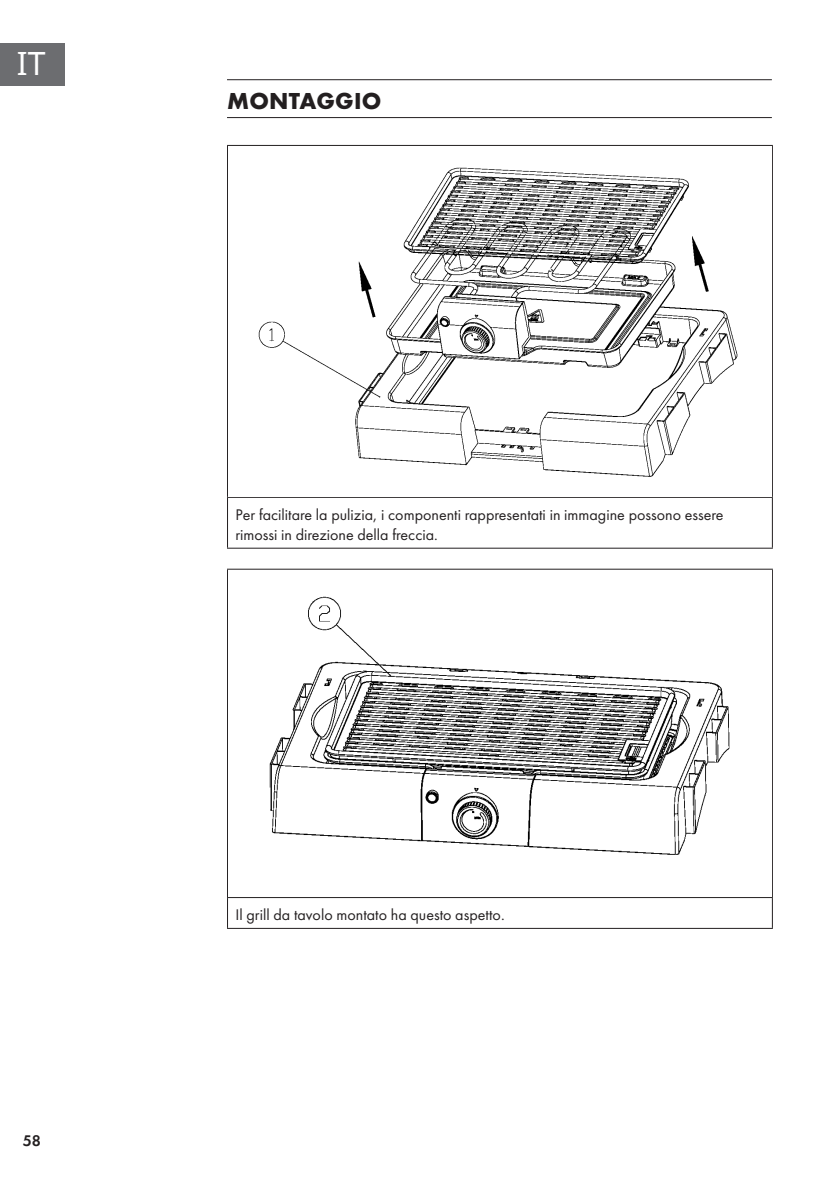
<style>
.page{position:relative;width:840px;height:1191px;background:#fff}
.page>*{position:absolute;margin:0;border:0;box-sizing:border-box;transform-origin:0 0}
.t1{font:32px "Noto Sans";color:#fff}
.Super_Headline{font:700 24px "Futura PTW08";letter-spacing:.01em;color:#231f20}
.Tabelle{font:16px/20px "Futura PTW08";color:#231f20}
.t2{font:600 16px "Futura PTW08";color:#231f20}
</style>
<div class="page">
<div style="left:0;top:43px;width:65px;height:42px;background:#6c6d70"></div>
<hr style="left:227px;top:79px;width:544px;height:1px;background:#231f20">
<hr style="left:227px;top:117px;width:544px;height:1px;background:#231f20">
<hr style="left:227px;top:145px;width:545px;height:1px;background:#231f20">
<hr style="left:227px;top:146px;width:1px;height:351px;background:#231f20">
<hr style="left:771px;top:146px;width:1px;height:351px;background:#231f20">
<hr style="left:227px;top:497px;width:545px;height:1px;background:#231f20">
<hr style="left:227px;top:498px;width:1px;height:49px;background:#231f20">
<hr style="left:771px;top:498px;width:1px;height:49px;background:#231f20">
<hr style="left:227px;top:547px;width:545px;height:1px;background:#231f20">
<img style="left:258px;top:167px;width:480px;height:310px">
<hr style="left:227px;top:568px;width:545px;height:1px;background:#231f20">
<hr style="left:227px;top:569px;width:1px;height:328px;background:#231f20">
<hr style="left:771px;top:569px;width:1px;height:328px;background:#231f20">
<hr style="left:227px;top:897px;width:545px;height:1px;background:#231f20">
<hr style="left:227px;top:898px;width:1px;height:30px;background:#231f20">
<hr style="left:771px;top:898px;width:1px;height:30px;background:#231f20">
<hr style="left:227px;top:928px;width:545px;height:1px;background:#231f20">
<img style="left:269px;top:596px;width:461px;height:259px">
<h1 class="t1" style="left:17px;top:42px;width:30px">IT</h1>
<p class="t2" style="left:23px;top:1130px;width:20px">58</p>
<p class="Super_Headline" style="left:227px;top:85px;width:156px">MONTAGGIO</p>
<p class="Tabelle" style="left:235px;top:505px;width:489px">Per facilitare la pulizia, i componenti rappresentati in immagine possono essere rimossi in direzione della freccia.</p>
<p class="Tabelle" style="left:235px;top:905px;width:270px">Il grill da tavolo montato ha questo aspetto.</p>
</div>
